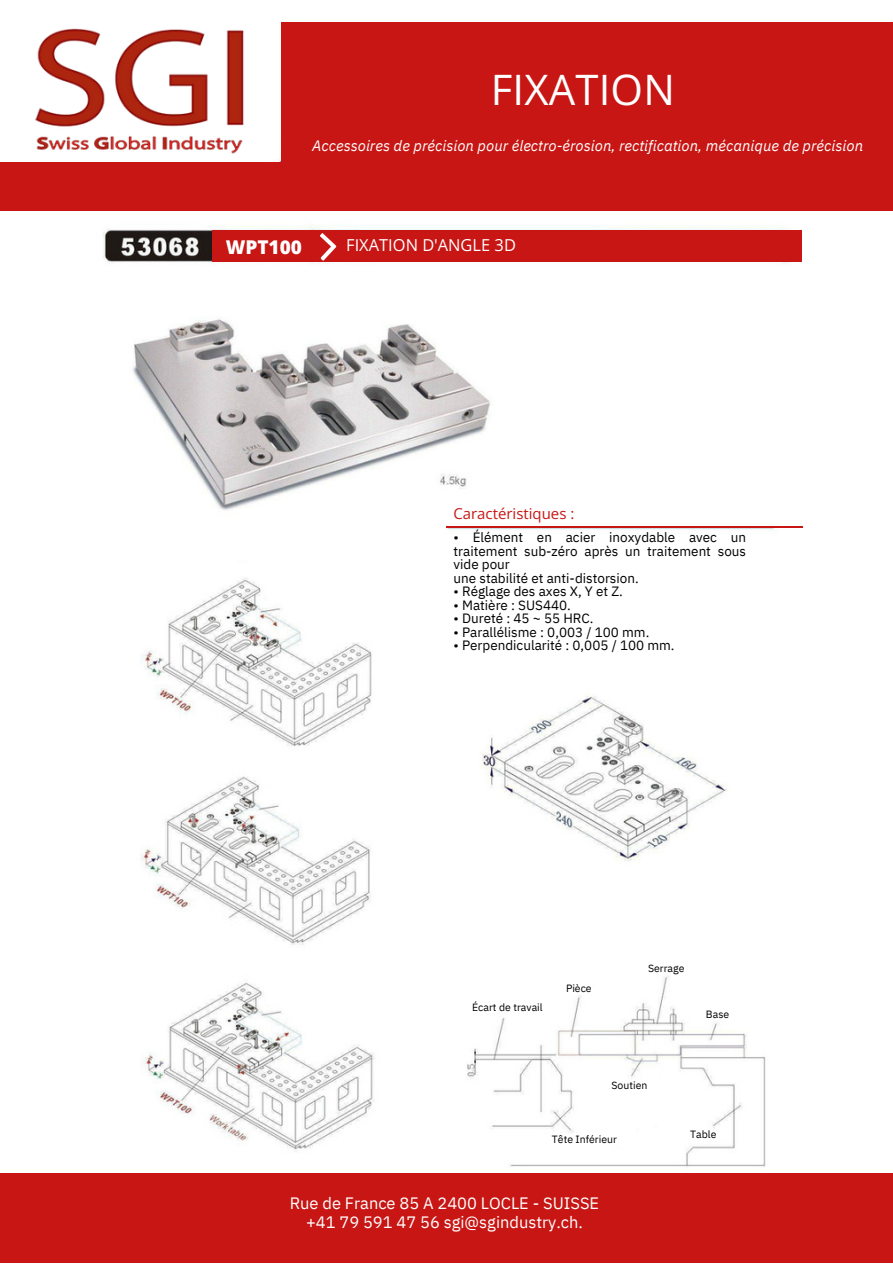
<style>
.page{position:relative;width:893px;height:1264px;background:#fff}
.page>*{position:absolute;margin:0;border:0;box-sizing:border-box;transform-origin:0 0}
.t1{font:41.85px "Open Sans";letter-spacing:.005em;color:#fff}
.t2{font:800 19.05px "Open Sans";color:#fff}
.t3{font:16.5px "IBM Plex Sans";color:#fff}
.t4{font:16.5px "Open Sans";color:#fff}
.t5{font:italic 15px "IBM Plex Sans";color:#fff}
.t6{font:15px "Open Sans";color:#c71614}
.t7{font:13.5px/13.5px "IBM Plex Sans";color:#000;text-align:justify}
.t8{font:10.5px "IBM Plex Sans";color:#000}
</style>
<div class="page">
<img style="left:103px;top:224px;width:700px;height:943px">
<div style="left:212px;top:231px;width:589px;height:31px;background:#c71614"></div>
<img style="left:0;top:160px;width:890px;height:51px">
<div style="left:281px;top:22px;width:611px;height:188px;background:#c71614"></div>
<img style="left:35px;top:28px;width:209px;height:126px">
<div style="left:0;top:162px;width:326px;height:48px;background:#c71614"></div>
<div style="left:0;top:1173px;width:892px;height:89px;background:#c71614"></div>
<svg style="left:320px;top:233px;width:17px;height:28px"></svg>
<hr style="left:446px;top:526px;width:356px;height:2px;background:#c71614">
<p class="t1" style="left:490px;top:60px;width:186px">FIXATION</p>
<p class="t5" style="left:313px;top:133px;width:552px">Accessoires de précision pour électro-érosion, rectification, mécanique de précision</p>
<p class="t5" style="left:312px;top:135px;width:552px">Accessoires de précision pour électro-érosion, rectification, mécanique de précision</p>
<p class="t2" style="left:226px;top:234px;width:78px">WPT100</p>
<p class="t4" style="left:346px;top:233px;width:171px">FIXATION D'ANGLE 3D</p>
<p class="t6" style="left:453px;top:503px;width:122px">Caractéristiques :</p>
<p class="t7" style="left:453px;top:530px;width:294px">• Élément en acier inoxydable avec un traitement sub-zéro après un traitement sous vide pour</p>
<p class="t7" style="left:453px;top:571px;width:186px">une stabilité et anti-distorsion.</p>
<p class="t7" style="left:453px;top:584px;width:171px">• Réglage des axes X, Y et Z.</p>
<p class="t7" style="left:453px;top:598px;width:119px">• Matière : SUS440.</p>
<p class="t7" style="left:453px;top:611px;width:141px">• Dureté : 45 ~ 55 HRC.</p>
<p class="t7" style="left:453px;top:624px;width:197px">• Parallélisme : 0,003 / 100 mm.</p>
<p class="t7" style="left:453px;top:638px;width:222px">• Perpendicularité : 0,005 / 100 mm.</p>
<p class="t8" style="left:472px;top:999px;width:72px">Écart de travail</p>
<p class="t8" style="left:566px;top:981px;width:27px">Pièce</p>
<p class="t8" style="left:648px;top:961px;width:38px">Serrage</p>
<p class="t8" style="left:706px;top:1007px;width:25px">Base</p>
<p class="t8" style="left:611px;top:1077px;width:37px">Soutien</p>
<p class="t8" style="left:552px;top:1132px;width:66px">Tête Inférieur</p>
<p class="t8" style="left:690px;top:1126px;width:28px">Table</p>
<p class="t3" style="left:290px;top:1192px;width:311px">Rue de France 85 A 2400 LOCLE - SUISSE</p>
<p class="t3" style="left:306px;top:1211px;width:278px">+41 79 591 47 56 sgi@sgindustry.ch.</p>
<p class="t3" style="left:290px;top:1200px;width:311px">Rue de France 85 A 2400 LOCLE - SUISSE</p>
<p class="t3" style="left:306px;top:1219px;width:278px">+41 79 591 47 56 sgi@sgindustry.ch.</p>
</div>
